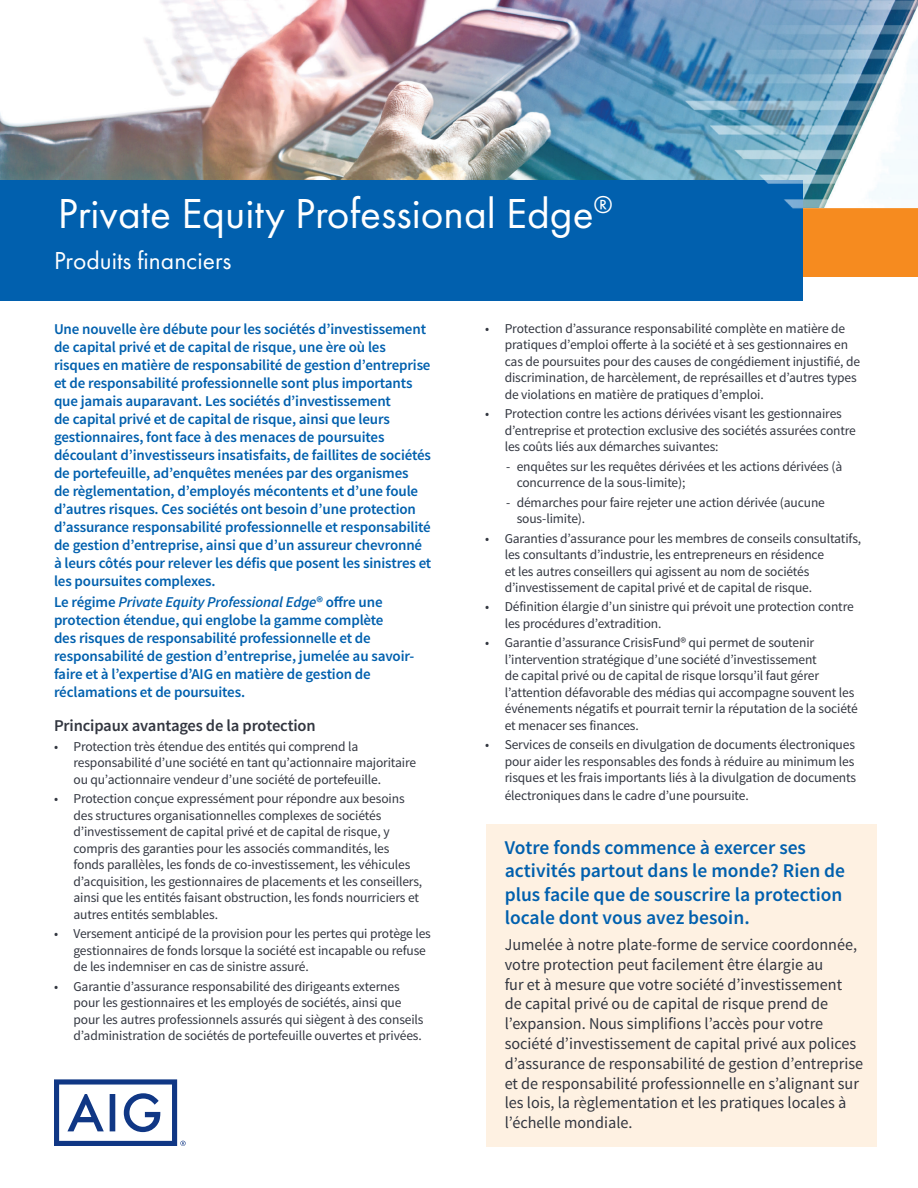
<style>
.page{position:relative;width:918px;height:1188px;background:#fff}
.page>*{position:absolute;margin:0;border:0;box-sizing:border-box;transform-origin:0 0}
.t1{font:43.5px "Futura PT";color:#fff}
.t2{font:25.5px "Futura PT";color:#fff}
.t3{font:600 19.5px/23.4px "Source Sans Pro";color:#0160ae}
.t4{font:16.5px/19.8px "Source Sans Pro";color:#323640}
.t5{font:600 16.5px "Source Sans Pro";letter-spacing:-.01em;color:#323640}
.t6{font:600 15px/18px "Source Sans Pro";letter-spacing:-.01em;color:#0160ae}
.t7{font:13.5px/16.5px "Source Sans Pro";letter-spacing:-.01em;color:#323640}
.s1{font-style:italic}
</style>
<div class="page">
<img style="left:0;top:0;width:616px;height:180px">
<div style="left:761px;top:208px;width:157px;height:68px;background:#f68b1f"></div>
<div style="left:0;top:180px;width:803px;height:121px;background:#0160ae"></div>
<div style="left:486px;top:824px;width:391px;height:323px;background:#fef1e2"></div>
<svg style="left:54px;top:1079px;width:132px;height:67px"></svg>
<img style="left:616px;top:0;width:302px;height:209px">
<h1 class="t1" style="left:58px;top:188px;width:556px">Private Equity Professional Edge<sup>®</sup></h1>
<h2 class="t2" style="left:54px;top:245px;width:179px">Produits financiers</h2>
<p class="t6" style="left:54px;top:320px;width:379px">Une nouvelle ère débute pour les sociétés d’investissement de capital privé et de capital de risque, une ère où les risques en matière de responsabilité de gestion d’entreprise et de responsabilité professionnelle sont plus importants que jamais auparavant. Les sociétés d’investissement<br>de capital privé et de capital de risque, ainsi que leurs gestionnaires, font face à des menaces de poursuites découlant d’investisseurs insatisfaits, de faillites de sociétés de portefeuille, ad’enquêtes menées par des organismes<br>de règlementation, d’employés mécontents et d’une foule d’autres risques. Ces sociétés ont besoin d’une protection d’assurance responsabilité professionnelle et responsabilité de gestion d’entreprise, ainsi que d’un assureur chevronné à leurs côtés pour relever les défis que posent les sinistres et les poursuites complexes.</p>
<p class="t6" style="left:54px;top:593px;width:362px">Le régime <span class="s1">Private Equity Professional Edge</span>® offre une protection étendue, qui englobe la gamme complète<br>des risques de responsabilité professionnelle et de responsabilité de gestion d’entreprise, jumelée au savoir&shy;faire et à l’expertise d’AIG en matière de gestion de réclamations et de poursuites.</p>
<p class="t5" style="left:54px;top:715px;width:263px">Principaux avantages de la protection</p>
<p class="t7" style="left:73px;top:738px;width:344px;text-indent:-19px">• Protection très étendue des entités qui comprend la responsabilité d’une société en tant qu’actionnaire majoritaire ou qu’actionnaire vendeur d’une société de portefeuille.</p>
<p class="t7" style="left:73px;top:791px;width:350px;text-indent:-19px">• Protection conçue expressément pour répondre aux besoins des structures organisationnelles complexes de sociétés d’investissement de capital privé et de capital de risque, y compris des garanties pour les associés commandités, les fonds parallèles, les fonds de co-investissement, les véhicules d’acquisition, les gestionnaires de placements et les conseillers, ainsi que les entités faisant obstruction, les fonds nourriciers et autres entités semblables.</p>
<p class="t7" style="left:73px;top:926px;width:359px;text-indent:-19px">• Versement anticipé de la provision pour les pertes qui protège les gestionnaires de fonds lorsque la société est incapable ou refuse de les indemniser en cas de sinistre assuré.</p>
<p class="t7" style="left:73px;top:978px;width:352px;text-indent:-19px">• Garantie d’assurance responsabilité des dirigeants externes pour les gestionnaires et les employés de sociétés, ainsi que pour les autres professionnels assurés qui siègent à des conseils d’administration de sociétés de portefeuille ouvertes et privées.</p>
<p class="t7" style="left:505px;top:320px;width:357px;text-indent:-19px">• Protection d’assurance responsabilité complète en matière de pratiques d’emploi offerte à la société et à ses gestionnaires en cas de poursuites pour des causes de congédiement injustifié, de discrimination, de harcèlement, de représailles et d’autres types de violations en matière de pratiques d’emploi.</p>
<p class="t7" style="left:505px;top:406px;width:353px;text-indent:-19px">• Protection contre les actions dérivées visant les gestionnaires d’entreprise et protection exclusive des sociétés assurées contre les coûts liés aux démarches suivantes:</p>
<p class="t7" style="left:517px;top:458px;width:327px;text-indent:-11px">- enquêtes sur les requêtes dérivées et les actions dérivées (à concurrence de la sous-limite);</p>
<p class="t7" style="left:517px;top:494px;width:310px;text-indent:-11px">- démarches pour faire rejeter une action dérivée (aucune sous-limite).</p>
<p class="t7" style="left:505px;top:530px;width:358px;text-indent:-19px">• Garanties d’assurance pour les membres de conseils consultatifs, les consultants d’industrie, les entrepreneurs en résidence<br>et les autres conseillers qui agissent au nom de sociétés d’investissement de capital privé et de capital de risque.</p>
<p class="t7" style="left:505px;top:599px;width:351px;text-indent:-19px">• Définition élargie d’un sinistre qui prévoit une protection contre les procédures d’extradition.</p>
<p class="t7" style="left:505px;top:635px;width:355px;text-indent:-19px">• Garantie d’assurance CrisisFund® qui permet de soutenir l’intervention stratégique d’une société d’investissement<br>de capital privé ou de capital de risque lorsqu’il faut gérer l’attention défavorable des médias qui accompagne souvent les événements négatifs et pourrait ternir la réputation de la société et menacer ses finances.</p>
<p class="t7" style="left:505px;top:737px;width:353px;text-indent:-19px">• Services de conseils en divulgation de documents électroniques pour aider les responsables des fonds à réduire au minimum les risques et les frais importants liés à la divulgation de documents</p>
<p class="t7" style="left:505px;top:788px;width:246px">électroniques dans le cadre d’une poursuite.</p>
<h3 class="t3" style="left:505px;top:836px;width:342px">Votre fonds commence à exercer ses activités partout dans le monde? Rien de plus facile que de souscrire la protection locale dont vous avez besoin.</h3>
<p class="t4" style="left:505px;top:935px;width:360px">Jumelée à notre plate-forme de service coordonnée, votre protection peut facilement être élargie au<br>fur et à mesure que votre société d’investissement de capital privé ou de capital de risque prend de l’expansion. Nous simplifions l’accès pour votre société d’investissement de capital privé aux polices d’assurance de responsabilité de gestion d’entreprise et de responsabilité professionnelle en s’alignant sur les lois, la règlementation et les pratiques locales à l’échelle mondiale.</p>
</div>
